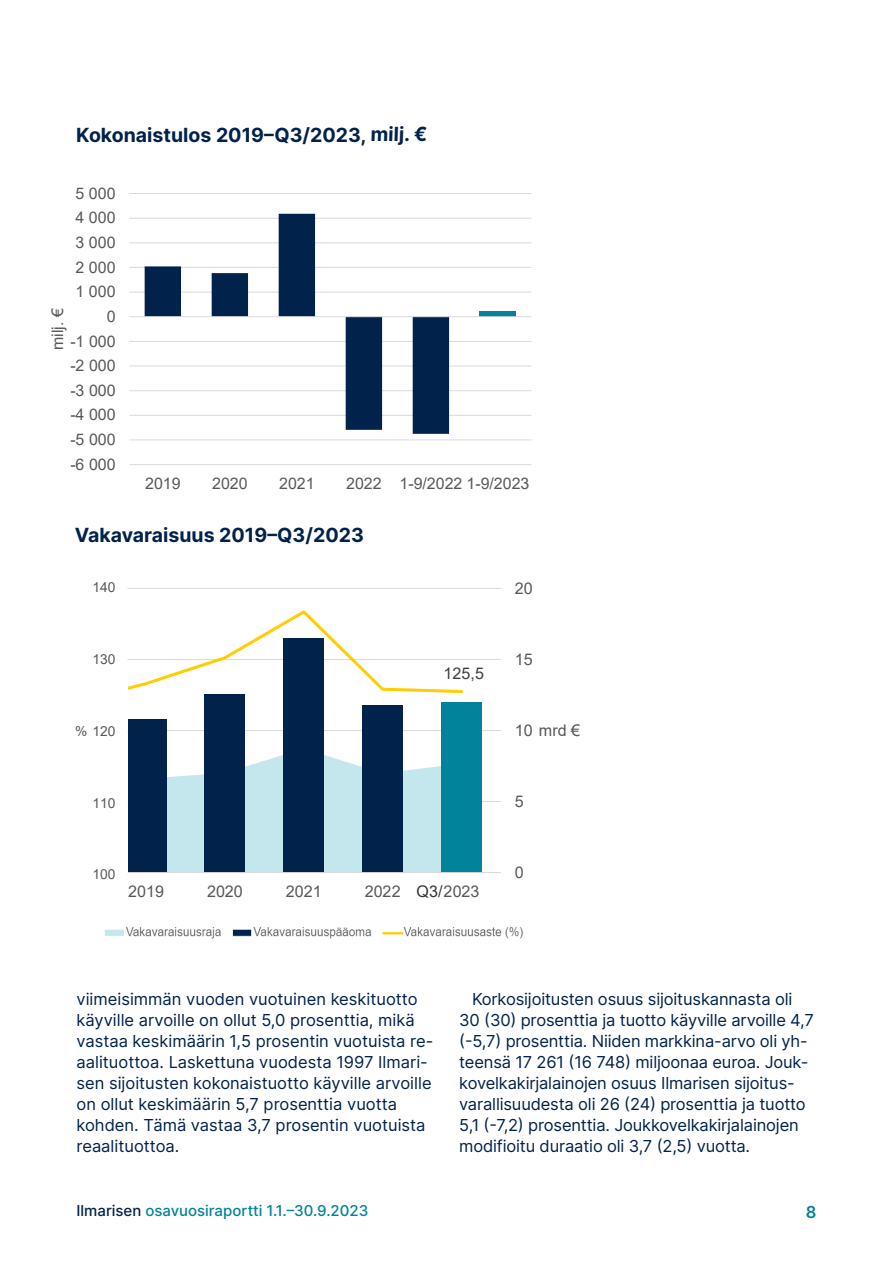
<style>
.page{position:relative;width:893px;height:1263px;background:#fff}
.page>*{position:absolute;margin:0;border:0;box-sizing:border-box;transform-origin:0 0}
.H6_-_kaavioiden_otsi{font:700 19.5px "Inter";color:#00224b}
.Leipis___3mm_sisenny{font:16.5px/21px "Inter";letter-spacing:-.01em;color:#00224b}
.Leipis{font:16.5px/21px "Inter";color:#00224b}
.t1{font:600 16.5px "Inter";color:#00839b}
.t2{font:16.05px "Arial";letter-spacing:.005em;color:#585858}
.t3{font:16.05px "Arial";color:#3e3e3e}
.t4{font:15.9px "Arial";letter-spacing:.005em;color:#585858}
.t5{font:500 15px "Inter";color:#00839b}
.t6{font:13.8px "Arial";letter-spacing:.005em;color:#585858}
.s1{color:#36363a}
.s2{color:#00224b}
</style>
<div class="page">
<img style="left:104px;top:927px;width:419px;height:12px">
<hr style="left:128px;top:801px;width:373px;height:1px;background:#dadada">
<hr style="left:128px;top:730px;width:373px;height:1px;background:#dadada">
<hr style="left:128px;top:659px;width:373px;height:1px;background:#dadada">
<hr style="left:128px;top:588px;width:373px;height:1px;background:#dadada">
<svg style="left:127px;top:749px;width:314px;height:126px"></svg>
<div style="left:205px;top:694px;width:40px;height:178px;background:#00224b"></div>
<div style="left:283px;top:637px;width:41px;height:235px;background:#00224b"></div>
<div style="left:362px;top:705px;width:41px;height:167px;background:#00224b"></div>
<div style="left:441px;top:702px;width:41px;height:170px;background:#00839b"></div>
<div style="left:128px;top:719px;width:38px;height:153px;background:#00224b"></div>
<hr style="left:128px;top:872px;width:373px;height:1px;background:#dadada">
<svg style="left:127px;top:610px;width:336px;height:97px"></svg>
<hr style="left:129px;top:464px;width:402px;height:1px;background:#dadada">
<hr style="left:129px;top:439px;width:402px;height:1px;background:#dadada">
<hr style="left:129px;top:415px;width:402px;height:1px;background:#dadada">
<hr style="left:129px;top:390px;width:402px;height:1px;background:#dadada">
<hr style="left:129px;top:365px;width:402px;height:1px;background:#dadada">
<hr style="left:129px;top:341px;width:402px;height:1px;background:#dadada">
<hr style="left:129px;top:292px;width:402px;height:1px;background:#dadada">
<hr style="left:129px;top:267px;width:402px;height:1px;background:#dadada">
<hr style="left:129px;top:242px;width:402px;height:1px;background:#dadada">
<hr style="left:129px;top:218px;width:402px;height:1px;background:#dadada">
<hr style="left:129px;top:193px;width:402px;height:1px;background:#dadada">
<div style="left:480px;top:311px;width:36px;height:6px;background:#00839b"></div>
<svg style="left:145px;top:214px;width:304px;height:220px"></svg>
<hr style="left:129px;top:316px;width:402px;height:1px;background:#dadada">
<h6 class="H6_-_kaavioiden_otsi" style="left:76px;top:121px;width:353px">Kokonaistulos 2019–Q3/2023, milj. €</h6>
<p class="t4" style="left:76px;top:182px;width:41px">5 000</p>
<p class="t4" style="left:76px;top:207px;width:41px">4 000</p>
<p class="t4" style="left:76px;top:231px;width:41px">3 000</p>
<p class="t4" style="left:76px;top:256px;width:41px">2 000</p>
<p class="t4" style="left:76px;top:281px;width:41px">1 000</p>
<p class="t4" style="left:46px;top:350px;width:43px;rotate:-90deg">milj. €</p>
<p class="t4" style="left:107px;top:305px;width:10px">0</p>
<p class="t4" style="left:70px;top:330px;width:47px">-1 000</p>
<p class="t4" style="left:70px;top:355px;width:47px">-2 000</p>
<p class="t4" style="left:70px;top:379px;width:47px">-3 000</p>
<p class="t4" style="left:70px;top:404px;width:47px">-4 000</p>
<p class="t4" style="left:70px;top:428px;width:47px">-5 000</p>
<p class="t4" style="left:70px;top:453px;width:47px">-6 000</p>
<p class="t4" style="left:145px;top:472px;width:37px">2019</p>
<p class="t4" style="left:212px;top:472px;width:37px">2020</p>
<p class="t4" style="left:279px;top:472px;width:37px">2021</p>
<p class="t4" style="left:346px;top:472px;width:185px">2022 1-9/2022 1-9/2023</p>
<h6 class="H6_-_kaavioiden_otsi" style="left:75px;top:521px;width:291px">Vakavaraisuus 2019–Q3/2023</h6>
<p class="t6" style="left:93px;top:578px;width:24px">140</p>
<p class="t6" style="left:93px;top:649px;width:24px">130</p>
<p class="t6" style="left:75px;top:721px;width:42px">% 120</p>
<p class="t6" style="left:93px;top:793px;width:24px">110</p>
<p class="t3" style="left:444px;top:662px;width:42px">125,5</p>
<p class="t6" style="left:93px;top:865px;width:24px">100</p>
<p class="t2" style="left:128px;top:880px;width:37px">2019</p>
<p class="t2" style="left:207px;top:880px;width:37px">2020</p>
<p class="t2" style="left:286px;top:880px;width:37px">2021</p>
<p class="t2" style="left:365px;top:880px;width:37px">2022</p>
<p class="t2" style="left:417px;top:880px;width:64px"><span class="s1">Q3/</span>2023</p>
<p class="t6" style="left:149px;top:881px;width:32px">2013</p>
<p class="t6" style="left:221px;top:881px;width:32px">2014</p>
<p class="t6" style="left:294px;top:881px;width:32px">2015</p>
<p class="t6" style="left:367px;top:881px;width:32px">2016</p>
<p class="t6" style="left:440px;top:881px;width:32px">2017</p>
<p class="t2" style="left:515px;top:577px;width:19px">20</p>
<p class="t2" style="left:515px;top:648px;width:19px">15</p>
<p class="t2" style="left:515px;top:720px;width:67px">10 mrd €</p>
<p class="t2" style="left:515px;top:790px;width:10px">5</p>
<p class="t2" style="left:515px;top:861px;width:10px">0</p>
<p class="Leipis" style="left:77px;top:988px;width:358px">viimeisimmän vuoden vuotuinen keskituotto käyville arvoille on ollut 5,0 prosenttia, mikä vastaa keskimäärin 1,5 prosentin vuotuista re&shy;aalituottoa. Laskettuna vuodesta 1997 Ilmari&shy;sen sijoitusten kokonaistuotto käyville arvoille on ollut keskimäärin 5,7 prosenttia vuotta kohden. Tämä vastaa 3,7 prosentin vuotuista reaalituottoa.</p>
<p class="Leipis___3mm_sisenny" style="left:459px;top:988px;width:356px;text-indent:13px">Korkosijoitusten osuus sijoituskannasta oli 30 (30) prosenttia ja tuotto käyville arvoille 4,7 (-5,7) prosenttia. Niiden markkina-arvo oli yh&shy;teensä 17 261 (16 748) miljoonaa euroa. Jouk&shy;kovelkakirjalainojen osuus Ilmarisen sijoitus&shy;varallisuudesta oli 26 (24) prosenttia ja tuotto 5,1 (-7,2) prosenttia. Joukkovelkakirjalainojen modifioitu duraatio oli 3,7 (2,5) vuotta.</p>
<p class="t5" style="left:77px;top:1200px;width:293px"><span class="s2">Ilmarisen</span> osavuosiraportti 1.1.–30.9.2023</p>
<p class="t1" style="left:806px;top:1200px;width:12px">8</p>
</div>
